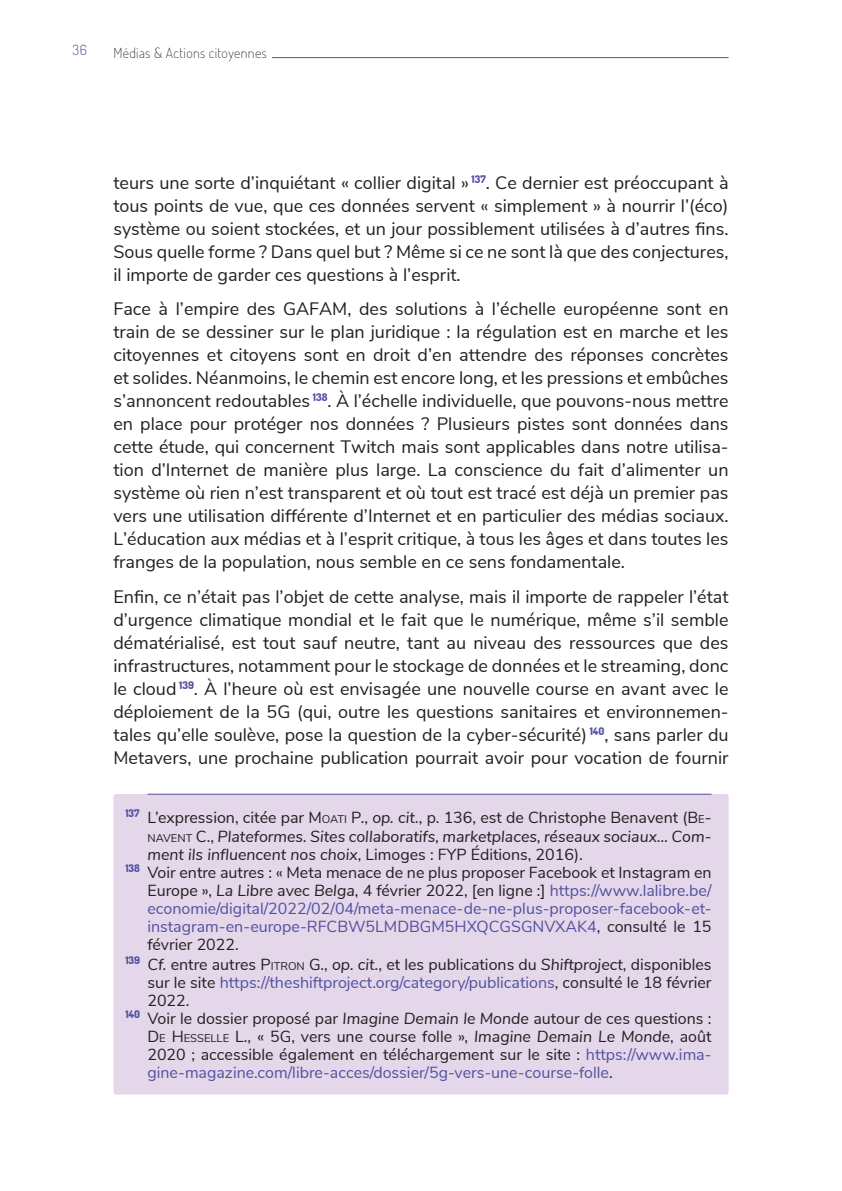
<style>
.page{position:relative;width:842px;height:1191px;background:#fff}
.page>*{position:absolute;margin:0;border:0;box-sizing:border-box;transform-origin:0 0}
.t1{font:18px/23px "Nunito Sans";color:#231f20;text-align:justify}
.t2{font:16px "Nunito Sans";color:#231f20}
.t3{font:16px "Nunito Sans";color:#5350a1}
.t4{font:italic 16px "Nunito Sans";color:#231f20}
.t5{font:200 14px "Dosis";letter-spacing:.025em;color:#231f20}
.t6{font:300 14px "Dosis";color:#5350a1}
.s1{font-style:inherit}
.s2{font-size:11.2px}
.s3{font-style:italic}
.s4{font-style:normal;font-size:11.2px}
.s5{font-style:normal}
.s6{color:#5350a1}
.s7{color:#231f20}
</style>
<div class="page">
<hr style="left:113px;top:57px;width:616px;height:1px;background:#5350a1">
<div style="left:108px;top:52px;width:164px;height:10px;background:#fff"></div>
<div style="left:113px;top:794px;width:616px;height:300px;background:#e3d7e9;border-radius:3px"></div>
<hr style="left:147px;top:793px;width:564px;height:1px;background:#5350a1">
<p class="t6" style="left:73px;top:41px;width:16px">36</p>
<p class="t5" style="left:113px;top:44px;width:155px">Médias &amp; Actions citoyennes</p>
<p class="t1" style="left:113px;top:170px;width:617px">teurs une sorte d’inquiétant « collier digital » <sup>137</sup>. Ce dernier est préoccupant à tous points de vue, que ces données servent « simplement » à nourrir l’(éco) système ou soient stockées, et un jour possiblement utilisées à d’autres fins.<br>Sous quelle forme ? Dans quel but ? Même si ce ne sont là que des conjectures, il importe de garder ces questions à l’esprit.</p>
<p class="t1" style="left:113px;top:296px;width:617px">Face à l’empire des GAFAM, des solutions à l’échelle européenne sont en train de se dessiner sur le plan juridique : la régulation est en marche et les citoyennes et citoyens sont en droit d’en attendre des réponses concrètes et solides. Néanmoins, le chemin est encore long, et les pressions et embûches s’annoncent redoutables <sup>138</sup>. À l’échelle individuelle, que pouvons-nous mettre en place pour protéger nos données ? Plusieurs pistes sont données dans cette étude, qui concernent Twitch mais sont applicables dans notre utilisa&shy;tion d’Internet de manière plus large. La conscience du fait d’alimenter un système où rien n’est transparent et où tout est tracé est déjà un premier pas vers une utilisation différente d’Internet et en particulier des médias sociaux.<br>L’éducation aux médias et à l’esprit critique, à tous les âges et dans toutes les franges de la population, nous semble en ce sens fondamentale.</p>
<p class="t1" style="left:113px;top:583px;width:617px">Enfin, ce n’était pas l’objet de cette analyse, mais il importe de rappeler l’état d’urgence climatique mondial et le fait que le numérique, même s’il semble dématérialisé, est tout sauf neutre, tant au niveau des ressources que des infrastructures, notamment pour le stockage de données et le streaming, donc le cloud <sup>139</sup>. À l’heure où est envisagée une nouvelle course en avant avec le déploiement de la 5G (qui, outre les questions sanitaires et environnemen&shy;tales qu’elle soulève, pose la question de la cyber-sécurité) <sup>140</sup>, sans parler du Metavers, une prochaine publication pourrait avoir pour vocation de fournir</p>
<p class="t2" style="left:125px;top:806px;width:588px"><sup>137</sup> L’expression, citée par <span class="s1">M</span> <span class="s2">OATI</span> P., <span class="s3">op. cit.</span>, p. 136, est de Christophe Benavent (<span class="s1">B</span> <span class="s2">E</span><span class="s1">-</span></p>
<p class="t4" style="left:147px;top:825px;width:566px"><span class="s4">NAVENT</span> <span class="s5">C.,</span> Plateformes. Sites collaboratifs, marketplaces, réseaux sociaux… Com-</p>
<p class="t2" style="left:147px;top:843px;width:437px"><span class="s3">ment ils influencent nos choix</span>, Limoges : FYP Éditions, 2016).</p>
<p class="t2" style="left:125px;top:861px;width:588px"><sup>138</sup> Voir entre autres : « Meta menace de ne plus proposer Facebook et Instagram en</p>
<p class="t2" style="left:147px;top:879px;width:566px">Europe », <span class="s3">La Libre</span> avec <span class="s3">Belga</span>, 4 février 2022, [en ligne :] <span class="s6">https://www.lalibre.be/</span></p>
<p class="t3" style="left:147px;top:897px;width:566px">economie/digital/2022/02/04/meta-menace-de-ne-plus-proposer-facebook-et-</p>
<p class="t3" style="left:147px;top:915px;width:566px">instagram-en-europe-RFCBW5LMDBGM5HXQCGSGNVXAK4<span class="s7">, consulté le 15</span></p>
<p class="t2" style="left:147px;top:933px;width:93px">février 2022.</p>
<p class="t2" style="left:125px;top:952px;width:588px"><sup>139</sup> <span class="s3">Cf.</span> entre autres <span class="s1">P</span><span class="s2">ITRON</span> G., <span class="s3">op. cit.</span>, et les publications du <span class="s3">Shiftproject</span>, disponibles</p>
<p class="t3" style="left:147px;top:970px;width:566px"><span class="s7">sur le site</span> https://theshiftproject.org/category/publications<span class="s7">, consulté le 18 février</span></p>
<p class="t2" style="left:147px;top:988px;width:44px">2022.</p>
<p class="t2" style="left:125px;top:1006px;width:588px"><sup>140</sup> Voir le dossier proposé par <span class="s3">Imagine Demain le Monde</span> autour de ces questions :</p>
<p class="t2" style="left:147px;top:1024px;width:566px"><span class="s1">D</span><span class="s2">E</span> <span class="s1">H</span> <span class="s2">ESSELLE</span> <span class="s1">L</span>., « 5G, vers une course folle », <span class="s3">Imagine Demain Le Monde</span>, août</p>
<p class="t2" style="left:147px;top:1042px;width:566px">2020 ; accessible également en téléchargement sur le site : <span class="s6">https://www.ima-</span></p>
<p class="t3" style="left:147px;top:1060px;width:467px">gine-magazine.com/libre-acces/dossier/5g-vers-une-course-folle<span class="s7">.</span></p>
</div>
